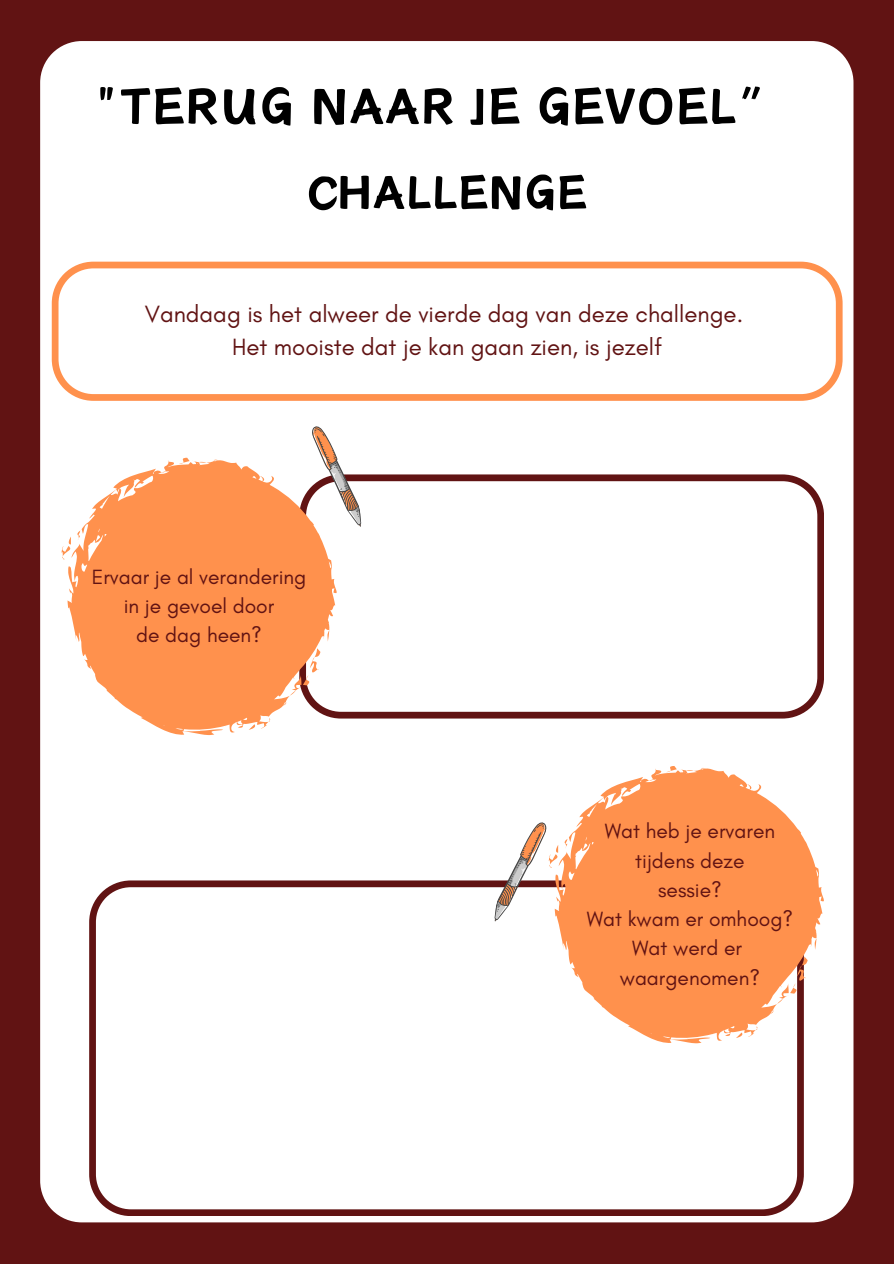
<style>
.page{position:relative;width:894px;height:1264px;background:#fff}
.page>*{position:absolute;margin:0;border:0;box-sizing:border-box;transform-origin:0 0}
.t1{font:64.5px "Canva Sword Like Dream";color:#000}
.t2{font:60px "Canva Sword Like Dream";color:#000}
.t3{font:24px "Glacial Indifference";color:#611313}
.t4{font:21px "Glacial Indifference";color:#611313}
</style>
<div class="page">
<div style="left:0;top:0;width:893px;height:1263px;background:#611313"></div>
<div style="left:40px;top:41px;width:813px;height:1181px;background:#fff"></div>
<svg style="left:52px;top:262px;width:789px;height:139px;background:#fff3ec"></svg>
<svg style="left:337px;top:474px;width:486px;height:244px;background:#f5f0f0"></svg>
<div style="left:89px;top:880px;width:714px;height:335px;background:#fff"></div>
<svg style="left:310px;top:420px;width:53px;height:113px;background:#e4d7d0"></svg>
<svg style="left:179px;top:458px;width:27px;height:2px"></svg>
<svg style="left:61px;top:530px;width:6px;height:30px"></svg>
<svg style="left:67px;top:460px;width:270px;height:275px;background:#fdab78"></svg>
<svg style="left:665px;top:766px;width:28px;height:2px"></svg>
<svg style="left:554px;top:768px;width:269px;height:275px;background:#fdaa76"></svg>
<svg style="left:492px;top:815px;width:75px;height:113px;background:#ecdbd3"></svg>
<p class="t1" style="left:93px;top:76px;width:707px">"TERUG NAAR JE GEVOEL”</p>
<p class="t2" style="left:306px;top:164px;width:282px">CHALLENGE</p>
<p class="t3" style="left:145px;top:299px;width:599px">Vandaag is het alweer de vierde dag van deze challenge.</p>
<p class="t3" style="left:232px;top:332px;width:431px">Het mooiste dat je kan gaan zien, is jezelf</p>
<p class="t4" style="left:92px;top:563px;width:216px">Ervaar je al verandering</p>
<p class="t4" style="left:124px;top:593px;width:152px">in je gevoel door</p>
<p class="t4" style="left:136px;top:622px;width:127px">de dag heen?</p>
<p class="t4" style="left:604px;top:818px;width:172px">Wat heb je ervaren</p>
<p class="t4" style="left:635px;top:847px;width:111px">tijdens deze</p>
<p class="t4" style="left:658px;top:876px;width:65px">sessie?</p>
<p class="t4" style="left:586px;top:906px;width:208px">Wat kwam er omhoog?</p>
<p class="t4" style="left:632px;top:935px;width:111px">Wat werd er</p>
<p class="t4" style="left:619px;top:964px;width:142px">waargenomen?</p>
</div>
